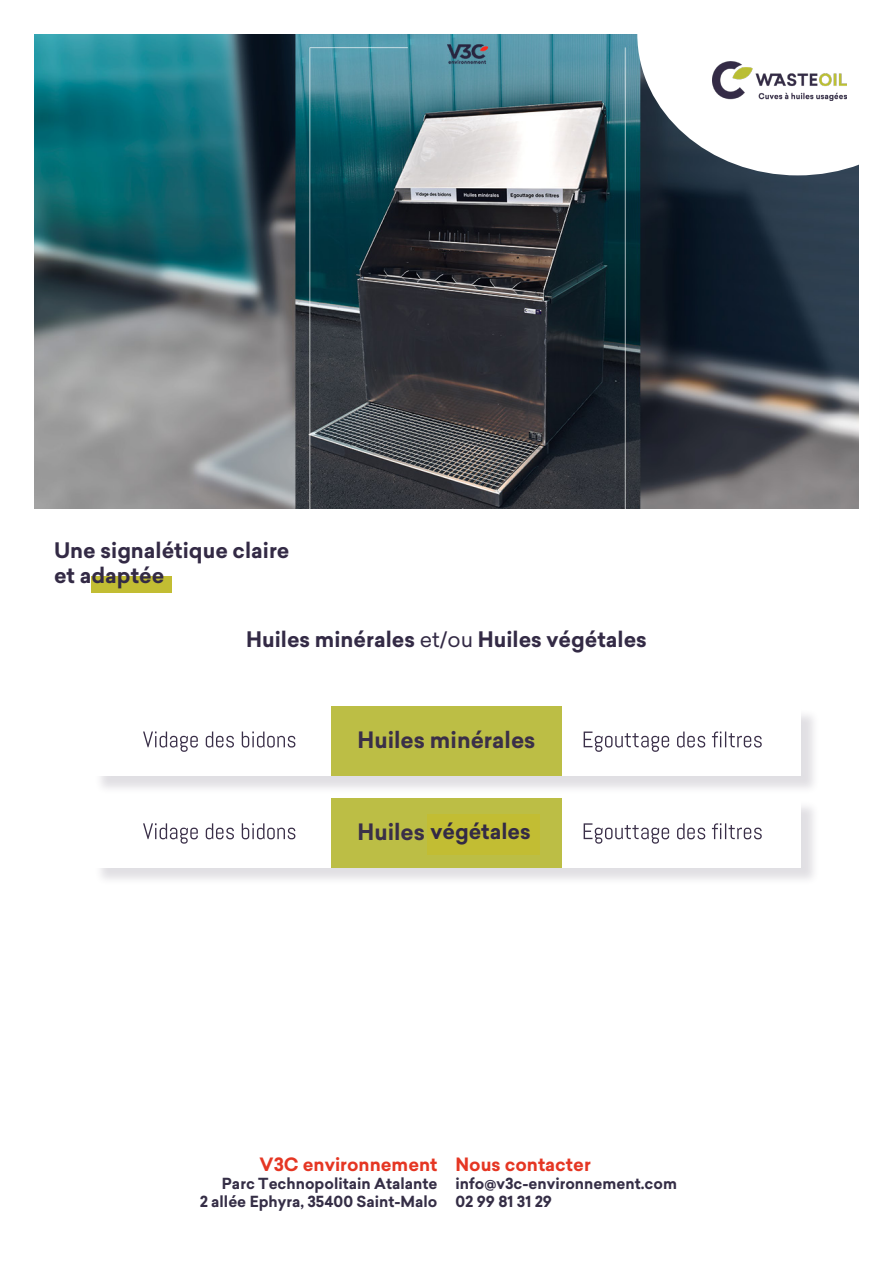
<style>
.page{position:relative;width:893px;height:1263px;background:#fff}
.page>*{position:absolute;margin:0;border:0;box-sizing:border-box;transform-origin:0 0}
.t1{font:700 22.2px "Sailec";color:#3a2f48}
.t2{font:700 21px/25.2px "Sailec";color:#332a45}
.t3{font:700 18px "Sailec";color:#e53623}
.t4{font:700 15px/18px "Sailec";color:#352e46;text-align:right}
.s1{font-weight:400}
</style>
<div class="page">
<div style="left:91px;top:576px;width:81px;height:17px;background:#c2bd33"></div>
<img style="left:34px;top:34px;width:825px;height:474px">
<svg style="left:637px;top:34px;width:222px;height:141px"></svg>
<img style="left:713px;top:62px;width:134px;height:38px">
<div style="left:94px;top:708px;width:726px;height:86px;background:#332a45;opacity:.15"></div>
<div style="left:330px;top:706px;width:233px;height:70px;background:#bcbe45"></div>
<div style="left:92px;top:706px;width:238px;height:70px;background:#fff"></div>
<div style="left:563px;top:706px;width:238px;height:70px;background:#fff"></div>
<svg style="left:143px;top:731px;width:152px;height:21px"></svg>
<svg style="left:584px;top:731px;width:178px;height:21px"></svg>
<div style="left:94px;top:800px;width:726px;height:86px;background:#332a45;opacity:.15"></div>
<div style="left:330px;top:798px;width:233px;height:69px;background:#bcbe45"></div>
<div style="left:92px;top:798px;width:238px;height:69px;background:#fff"></div>
<div style="left:563px;top:798px;width:238px;height:69px;background:#fff"></div>
<svg style="left:143px;top:823px;width:152px;height:21px"></svg>
<svg style="left:584px;top:823px;width:178px;height:21px"></svg>
<div style="left:427px;top:814px;width:113px;height:41px;background:#c2bd33"></div>
<h2 class="t2" style="left:54px;top:537px;width:237px">Une signalétique claire et adaptée</h2>
<h2 class="t2" style="left:246px;top:627px;width:402px">Huiles minérales <span class="s1">et/ou</span> Huiles végétales</h2>
<h1 class="t1" style="left:357px;top:725px;width:180px">Huiles minérales</h1>
<h2 class="t2" style="left:431px;top:818px;width:102px">végétales</h2>
<h1 class="t1" style="left:357px;top:817px;width:180px">Huiles minérales</h1>
<p class="t3" style="left:260px;top:1152px;width:179px">V3C environnement</p>
<p class="t4" style="left:200px;top:1174px;width:239px">Parc Technopolitain Atalante<br>2 allée Ephyra, 35400 Saint-Malo</p>
<p class="t3" style="left:455px;top:1152px;width:137px">Nous contacter</p>
<p class="t4" style="left:455px;top:1174px;width:223px;text-align:left">info@v3c-environnement.com<br>02 99 81 31 29</p>
</div>
